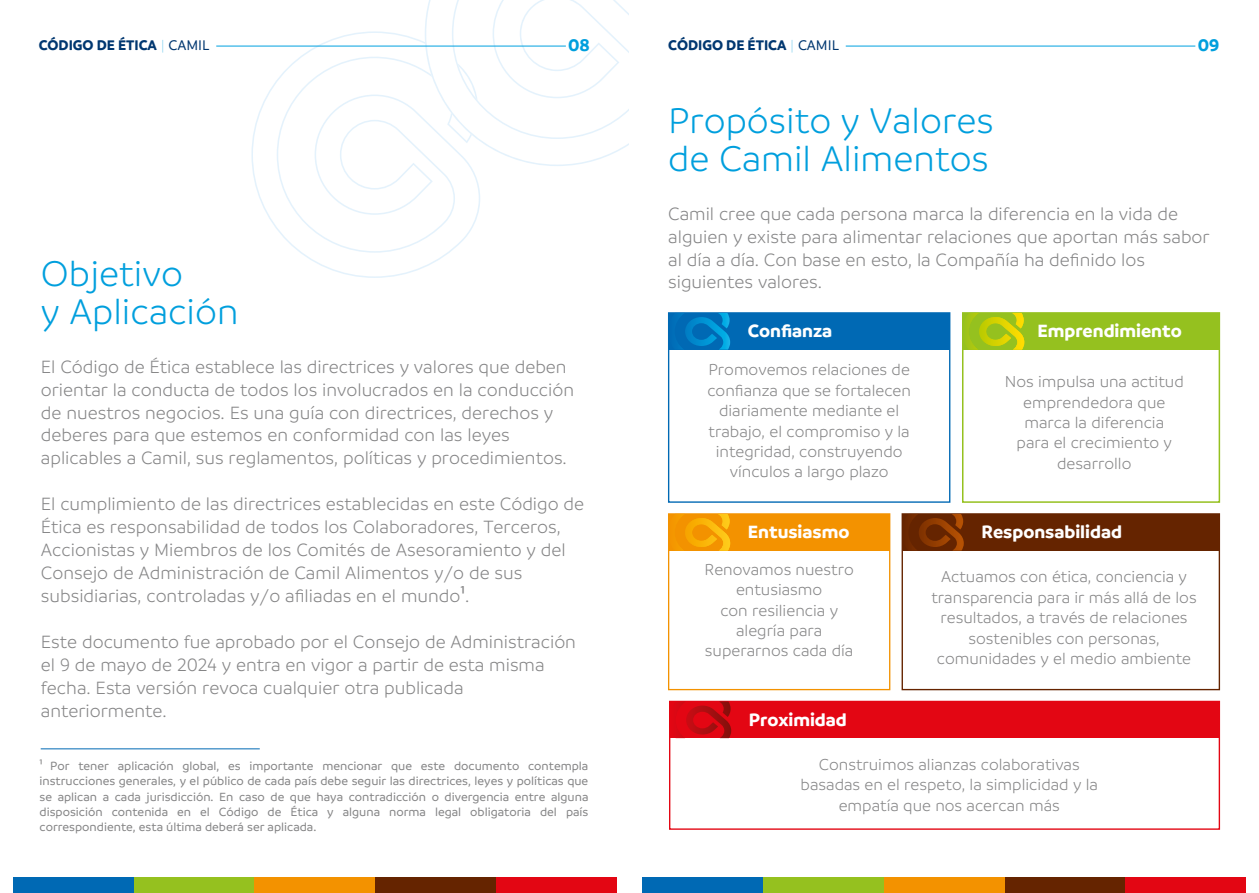
<style>
.page{position:relative;width:1259px;height:893px;background:#fff}
.page>*{position:absolute;margin:0;border:0;box-sizing:border-box;transform-origin:0 0}
.t1{font:300 38.25px/38.2px "Branding SF";color:#009fdd}
.t2{font:300 19.2px/23px "Branding SF";color:#858586}
.t3{font:700 19.2px "Branding SF";color:#fff}
.t4{font:700 18px "Branding SF";color:#009fdd}
.t5{font:300 16.95px/20.4px "Branding SF";color:#858586;text-align:center}
.t6{font:700 15px "Branding SF";color:#003770}
.t7{font:500 12.75px/15.3px "Branding SF";color:#858586;text-align:justify}
.s1{font-weight:100;color:#009fdd}
.s2{font-weight:500}
.s3{font-family:"Myriad Pro";font-weight:400}
</style>
<div class="page">
<svg style="left:251px;top:31px;width:229px;height:247px"></svg>
<svg style="left:425px;top:0;width:204px;height:166px"></svg>
<hr style="left:41px;top:748px;width:219px;height:1px;background:#0069b4">
<div style="left:13px;top:877px;width:121px;height:16px;background:#0069b4"></div>
<div style="left:134px;top:877px;width:120px;height:16px;background:#95c11f"></div>
<div style="left:254px;top:877px;width:121px;height:16px;background:#f39200"></div>
<div style="left:375px;top:877px;width:121px;height:16px;background:#652400"></div>
<div style="left:496px;top:877px;width:120px;height:16px;background:#e30613"></div>
<hr style="left:216px;top:46px;width:350px;height:1px;background:#00a1e0">
<hr style="left:845px;top:46px;width:350px;height:1px;background:#00a1e0">
<div style="left:668px;top:513px;width:222px;height:177px;border:1px solid #f39200"></div>
<div style="left:668px;top:514px;width:221px;height:37px;background:#f39200"></div>
<svg style="left:679px;top:514px;width:51px;height:37px"></svg>
<div style="left:962px;top:312px;width:258px;height:191px;border:2px solid #95c11f"></div>
<div style="left:962px;top:313px;width:257px;height:37px;background:#95c11f"></div>
<svg style="left:967px;top:313px;width:57px;height:37px"></svg>
<div style="left:668px;top:312px;width:282px;height:191px;border:1px solid #0069b4"></div>
<div style="left:668px;top:313px;width:281px;height:37px;background:#0069b4"></div>
<svg style="left:678px;top:313px;width:52px;height:37px"></svg>
<div style="left:901px;top:513px;width:319px;height:177px;border:1px solid #652400"></div>
<div style="left:902px;top:514px;width:317px;height:37px;background:#652400"></div>
<svg style="left:910px;top:514px;width:53px;height:37px"></svg>
<div style="left:669px;top:701px;width:551px;height:129px;border:1px solid #e30613"></div>
<div style="left:669px;top:701px;width:550px;height:37px;background:#e30613"></div>
<svg style="left:677px;top:701px;width:54px;height:37px"></svg>
<div style="left:642px;top:877px;width:121px;height:16px;background:#0069b4"></div>
<div style="left:763px;top:877px;width:121px;height:16px;background:#95c11f"></div>
<div style="left:884px;top:877px;width:120px;height:16px;background:#f39200"></div>
<div style="left:1004px;top:877px;width:121px;height:16px;background:#652400"></div>
<div style="left:1125px;top:877px;width:121px;height:16px;background:#e30613"></div>
<p class="t6" style="left:39px;top:37px;width:172px">CÓDIGO DE ÉTICA <span class="s1">|</span> <span class="s2">CAMIL</span></p>
<p class="t4" style="left:568px;top:35px;width:23px">08</p>
<h1 class="t1" style="left:41px;top:255px;width:199px">Objetivo<br>y Aplicación</h1>
<p class="t2" style="left:41px;top:355px;width:535px">El Código de Ética establece las directrices y valores que deben orientar la conducta de todos los involucrados en la conducción de nuestros negocios. Es una guía con directrices, derechos y deberes para que estemos en conformidad con las leyes aplicables a Camil, sus reglamentos, políticas y procedimientos.</p>
<p class="t2" style="left:41px;top:493px;width:545px">El cumplimiento de las directrices establecidas en este Código de Ética es responsabilidad de todos los Colaboradores, Terceros, Accionistas y Miembros de los Comités de Asesoramiento y del Consejo de Administración de Camil Alimentos y/o de sus subsidiarias, controladas y/o afiliadas en el mundo<span class="s3">¹</span>.</p>
<p class="t2" style="left:41px;top:631px;width:536px">Este documento fue aprobado por el Consejo de Administración el 9 de mayo de 2024 y entra en vigor a partir de esta misma fecha. Esta versión revoca cualquier otra publicada anteriormente.</p>
<p class="t7" style="left:40px;top:758px;width:550px"><span class="s3">¹</span> Por tener aplicación global, es importante mencionar que este documento contempla instrucciones generales, y el público de cada país debe seguir las directrices, leyes y políticas que se aplican a cada jurisdicción. En caso de que haya contradicción o divergencia entre alguna disposición contenida en el Código de Ética y alguna norma legal obligatoria del país correspondiente, esta última deberá ser aplicada.</p>
<p class="t6" style="left:668px;top:37px;width:172px">CÓDIGO DE ÉTICA <span class="s1">|</span> <span class="s2">CAMIL</span></p>
<p class="t4" style="left:1197px;top:35px;width:23px">09</p>
<h1 class="t1" style="left:668px;top:102px;width:327px">Propósito y Valores de Camil Alimentos</h1>
<p class="t2" style="left:668px;top:202px;width:543px">Camil cree que cada persona marca la diferencia en la vida de alguien y existe para alimentar relaciones que aportan más sabor al día a día. Con base en esto, la Compañía ha definido los siguientes valores.</p>
<p class="t3" style="left:748px;top:320px;width:86px">Confianza</p>
<p class="t5" style="left:707px;top:360px;width:205px">Promovemos relaciones de confianza que se fortalecen diariamente mediante el trabajo, el compromiso y la integridad, construyendo vínculos a largo plazo</p>
<p class="t3" style="left:748px;top:521px;width:103px">Entusiasmo</p>
<p class="t5" style="left:704px;top:559px;width:151px">Renovamos nuestro entusiasmo<br>con resiliencia y alegría para superarnos cada día</p>
<p class="t3" style="left:749px;top:709px;width:99px">Proximidad</p>
<p class="t3" style="left:1037px;top:320px;width:146px">Emprendimiento</p>
<p class="t5" style="left:1005px;top:372px;width:180px">Nos impulsa una actitud emprendedora que marca la diferencia<br>para el crecimiento y desarrollo</p>
<p class="t3" style="left:981px;top:521px;width:142px">Responsabilidad</p>
<p class="t5" style="left:931px;top:567px;width:267px">Actuamos con ética, conciencia y transparencia para ir más allá de los resultados, a través de relaciones sostenibles con personas, comunidades y el medio ambiente</p>
<p class="t5" style="left:800px;top:754px;width:299px">Construimos alianzas colaborativas basadas en el respeto, la simplicidad y la empatía que nos acercan más</p>
</div>
